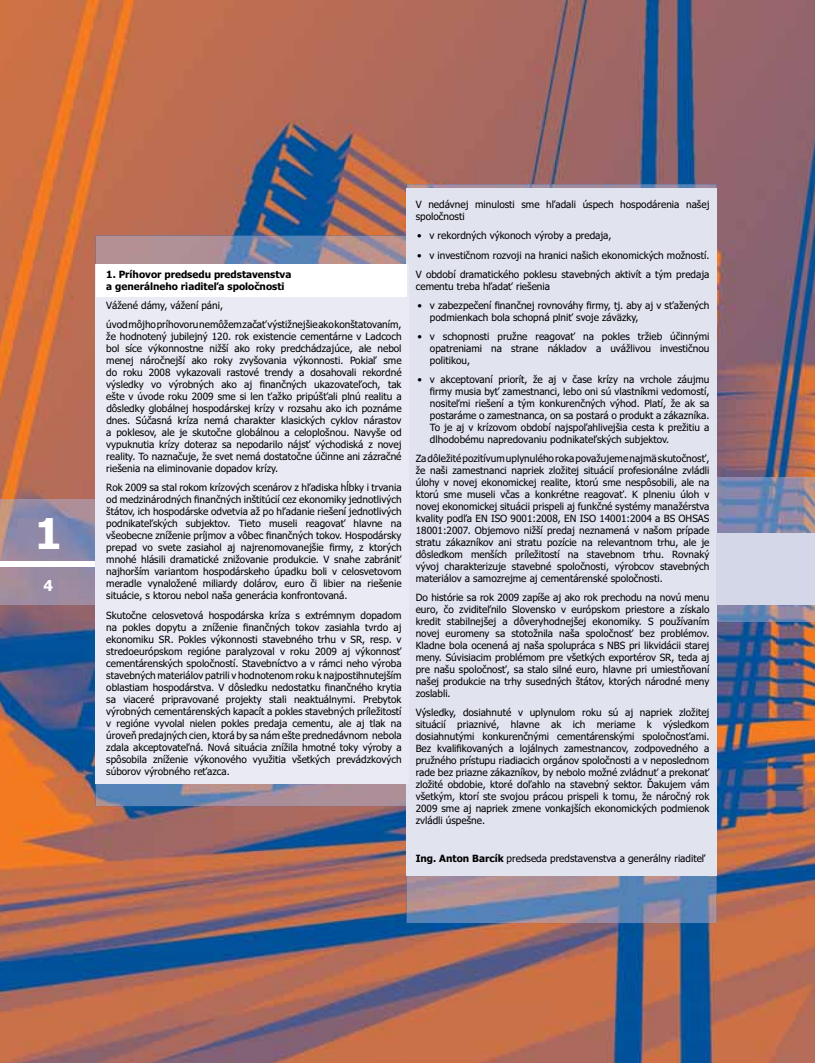
<style>
.page{position:relative;width:815px;height:1063px;background:#fff}
.page>*{position:absolute;margin:0;border:0;box-sizing:border-box;transform-origin:0 0}
.t1{font:700 42.5px "Tahoma";color:#fff}
.t2{font:700 15px "Tahoma";color:#fff}
.t3{font:10px/12px "Tahoma";color:#000;text-align:justify}
.t4{font:700 10px/12px "Tahoma";color:#000}
.s1{font-weight:700}
</style>
<div class="page">
<img style="left:0;top:0;width:815px;height:1063px">
<img style="left:407px;top:184px;width:310px;height:739px">
<img style="left:96px;top:236px;width:311px;height:570px">
<img style="left:717px;top:478px;width:98px;height:144px">
<img style="left:0;top:500px;width:96px;height:104px">
<div style="left:0;top:561px;width:152px;height:6px;background:#fff"></div>
<div style="left:407px;top:189px;width:310px;height:687px;background:#e1e3ef"></div>
<div style="left:96px;top:264px;width:313px;height:520px;background:#e9eaf3"></div>
<div style="left:96px;top:264px;width:311px;height:32px;background:#fff"></div>
<div style="left:716px;top:533px;width:99px;height:72px;background:#d4d7e8"></div>
<h1 class="t1" style="left:35px;top:516px;width:29px">1</h1>
<h2 class="t2" style="left:44px;top:580px;width:11px">4</h2>
<p class="t4" style="left:106px;top:269px;width:187px">1. Príhovor predsedu predstavenstva a generálneho riaditeľa spoločnosti</p>
<p class="t3" style="left:106px;top:297px;width:297px;line-height:19.1px">Vážené dámy, vážení páni,<br>úvod môjho príhovoru nemôžem začať výstižnejšie ako konštatovaním,</p>
<p class="t3" style="left:106px;top:332px;width:297px">že hodnotený jubilejný 120. rok existencie cementárne v Ladcoch bol síce výkonnostne nižší ako roky predchádzajúce, ale nebol menej náročnejší ako roky zvyšovania výkonnosti. Pokiaľ sme do roku 2008 vykazovali rastové trendy a dosahovali rekordné výsledky vo výrobných ako aj finančných ukazovateľoch, tak ešte v úvode roku 2009 sme si len ťažko pripúšťali plnú realitu a dôsledky globálnej hospodárskej krízy v rozsahu ako ich poznáme dnes. Súčasná kríza nemá charakter klasických cyklov nárastov a poklesov, ale je skutočne globálnou a celoplošnou. Navyše od vypuknutia krízy doteraz sa nepodarilo nájsť východiská z novej reality. To naznačuje, že svet nemá dostatočne účinne ani zázračné riešenia na eliminovanie dopadov krízy.</p>
<p class="t3" style="left:106px;top:483px;width:297px">Rok 2009 sa stal rokom krízových scenárov z hľadiska hĺbky i trvania od medzinárodných finančných inštitúcií cez ekonomiky jednotlivých štátov, ich hospodárske odvetvia až po hľadanie riešení jednotlivých podnikateľských subjektov. Tieto museli reagovať hlavne na všeobecne zníženie príjmov a vôbec finančných tokov. Hospodársky prepad vo svete zasiahol aj najrenomovanejšie firmy, z ktorých mnohé hlásili dramatické znižovanie produkcie. V snahe zabrániť najhorším variantom hospodárskeho úpadku boli v celosvetovom meradle vynaložené miliardy dolárov, euro či libier na riešenie situácie, s ktorou nebol naša generácia konfrontovaná.</p>
<p class="t3" style="left:106px;top:610px;width:297px">Skutočne celosvetová hospodárska kríza s extrémnym dopadom na pokles dopytu a zníženie finančných tokov zasiahla tvrdo aj ekonomiku SR. Pokles výkonnosti stavebného trhu v SR, resp. v stredoeurópskom regióne paralyzoval v roku 2009 aj výkonnosť cementárenských spoločností. Stavebníctvo a v rámci neho výroba stavebných materiálov patrili v hodnotenom roku k najpostihnutejším oblastiam hospodárstva. V dôsledku nedostatku finančného krytia sa viaceré pripravované projekty stali neaktuálnymi. Prebytok výrobných cementárenských kapacít a pokles stavebných príležitostí v regióne vyvolal nielen pokles predaja cementu, ale aj tlak na úroveň predajných cien, ktorá by sa nám ešte prednedávnom nebola zdala akceptovateľná. Nová situácia znížila hmotné toky výroby a spôsobila zníženie výkonového využitia všetkých prevádzkových súborov výrobného reťazca.</p>
<p class="t3" style="left:416px;top:200px;width:295px">V nedávnej minulosti sme hľadali úspech hospodárenia našej spoločnosti</p>
<p class="t3" style="left:417px;top:231px;width:196px">• v rekordných výkonoch výroby a predaja,</p>
<p class="t3" style="left:416px;top:246px;width:295px;line-height:19.1px">• v investičnom rozvoji na hranici našich ekonomických možností.<br>V období dramatického poklesu stavebných aktivít a tým predaja</p>
<p class="t3" style="left:416px;top:281px;width:136px">cementu treba hľadať riešenia</p>
<p class="t3" style="left:430px;top:300px;width:281px;text-indent:-12px">• v zabezpečení finančnej rovnováhy firmy, tj. aby aj v sťažených podmienkach bola schopná plniť svoje záväzky,</p>
<p class="t3" style="left:430px;top:331px;width:281px;text-indent:-12px">• v schopnosti pružne reagovať na pokles tržieb účinnými opatreniami na strane nákladov a uvážlivou investičnou politikou,</p>
<p class="t3" style="left:430px;top:374px;width:281px;text-indent:-12px">• v akceptovaní priorít, že aj v čase krízy na vrchole záujmu firmy musia byť zamestnanci, lebo oni sú vlastníkmi vedomostí, nositeľmi riešení a tým konkurenčných výhod. Platí, že ak sa postaráme o zamestnanca, on sa postará o produkt a zákazníka.<br>To je aj v krízovom období najspoľahlivejšia cesta k prežitiu a dlhodobému napredovaniu podnikateľských subjektov.</p>
<p class="t3" style="left:416px;top:453px;width:295px">Za dôležité pozitívum uplynulého roka považujeme najmä skutočnosť, že naši zamestnanci napriek zložitej situácií profesionálne zvládli úlohy v novej ekonomickej realite, ktorú sme nespôsobili, ale na ktorú sme museli včas a konkrétne reagovať. K plneniu úloh v novej ekonomickej situácii prispeli aj funkčné systémy manažérstva kvality podľa EN ISO 9001:2008, EN ISO 14001:2004 a BS OHSAS 18001:2007. Objemovo nižší predaj neznamená v našom prípade stratu zákazníkov ani stratu pozície na relevantnom trhu, ale je dôsledkom menších príležitostí na stavebnom trhu. Rovnaký vývoj charakterizuje stavebné spoločnosti, výrobcov stavebných materiálov a samozrejme aj cementárenské spoločnosti.</p>
<p class="t3" style="left:416px;top:592px;width:295px">Do histórie sa rok 2009 zapíše aj ako rok prechodu na novú menu euro, čo zviditeľnilo Slovensko v európskom priestore a získalo kredit stabilnejšej a dôveryhodnejšej ekonomiky. S používaním novej euromeny sa stotožnila naša spoločnosť bez problémov.<br>Kladne bola ocenená aj naša spolupráca s NBS pri likvidácii starej meny. Súvisiacim problémom pre všetkých exportérov SR, teda aj pre našu spoločnosť, sa stalo silné euro, hlavne pri umiestňovaní našej produkcie na trhy susedných štátov, ktorých národné meny zoslabli.</p>
<p class="t3" style="left:416px;top:707px;width:295px">Výsledky, dosiahnuté v uplynulom roku sú aj napriek zložitej situácií priaznivé, hlavne ak ich meriame k výsledkom dosiahnutými konkurenčnými cementárenskými spoločnosťami.<br>Bez kvalifikovaných a lojálnych zamestnancov, zodpovedného a pružného prístupu riadiacich orgánov spoločnosti a v neposlednom rade bez priazne zákazníkov, by nebolo možné zvládnuť a prekonať zložité obdobie, ktoré doľahlo na stavebný sektor. Ďakujem vám všetkým, ktorí ste svojou prácou prispeli k tomu, že náročný rok 2009 sme aj napriek zmene vonkajších ekonomických podmienok zvládli úspešne.</p>
<p class="t3" style="left:416px;top:854px;width:291px"><span class="s1">Ing. Anton Barcík</span> predseda predstavenstva a generálny riaditeľ</p>
</div>
